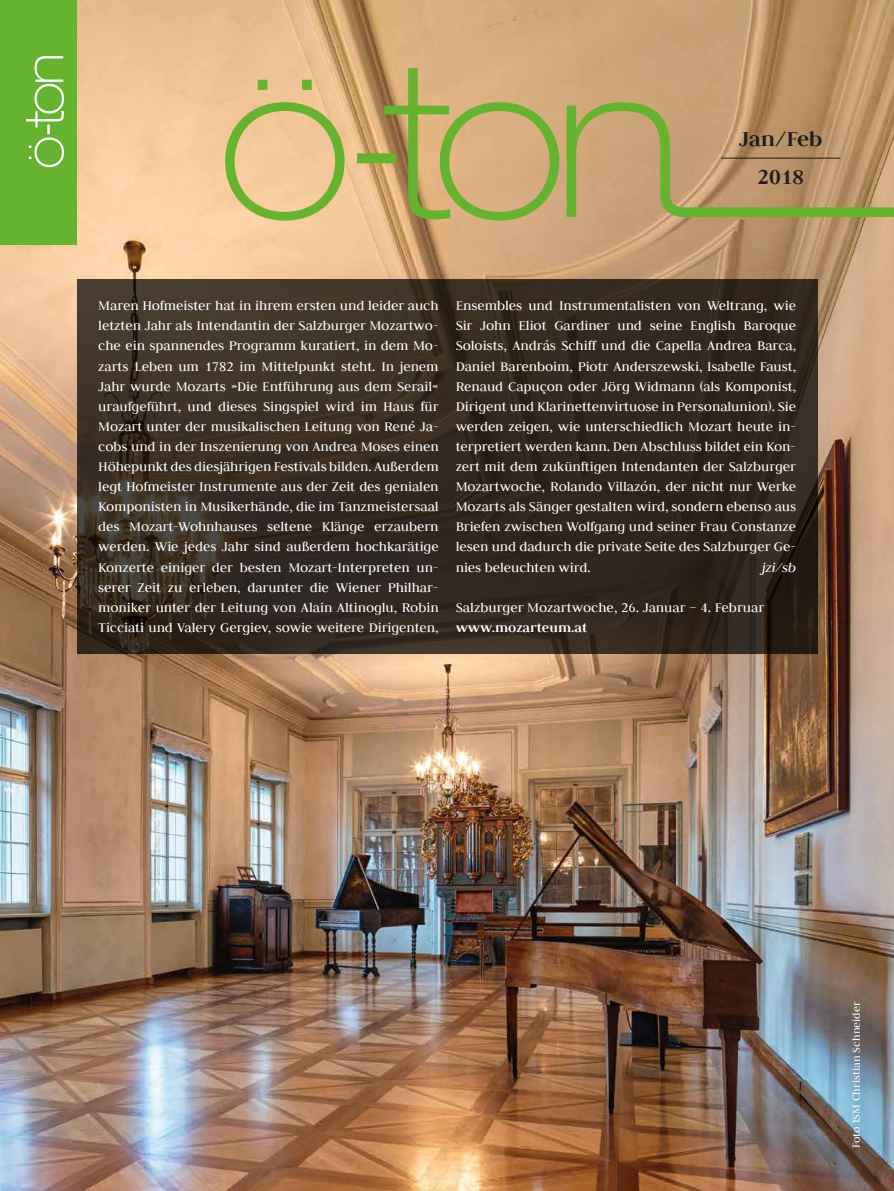
<style>
.page{position:relative;width:894px;height:1191px;background:#fff}
.page>*{position:absolute;margin:0;border:0;box-sizing:border-box;transform-origin:0 0}
.t1{font:700 24px/37.5px "Judson";color:#1d1d1b;text-align:center}
.t2{font:15px/20.1px "Judson";letter-spacing:-.005em;color:#fff;text-align:justify}
.t3{font:700 15px "Judson";color:#fff}
.t4{font:italic 15px "Judson";color:#fff}
.t5{font:12px "Judson";color:#fff}
</style>
<div class="page">
<img style="left:0;top:0;width:893px;height:1191px">
<svg style="left:225px;top:68px;width:668px;height:152px;background:#c1a86f"></svg>
<svg style="left:77px;top:279px;width:740px;height:375px;background:#352a20"></svg>
<div style="left:0;top:0;width:77px;height:244px;background:#65b32e"></div>
<svg style="left:26px;top:56px;width:38px;height:111px"></svg>
<h1 class="t1" style="left:738px;top:120px;width:85px">Jan/Feb<br>2018</h1>
<p class="t2" style="left:98px;top:295px;width:342px">Maren Hofmeister hat in ihrem ersten und leider auch letzten Jahr als Intendantin der Salzburger Mozartwo&shy;che ein spannendes Programm kuratiert, in dem Mo&shy;zarts Leben um 1782 im Mittelpunkt steht. In jenem Jahr wurde Mozarts »Die Entführung aus dem Serail« uraufgeführt, und dieses Singspiel wird im Haus für Mozart unter der musikalischen Leitung von René Ja&shy;cobs und in der Inszenierung von Andrea Moses einen Höhepunkt des diesjährigen Festivals bilden. Außerdem legt Hofmeister Instrumente aus der Zeit des genialen Komponisten in Musikerhände, die im Tanzmeistersaal des Mozart-Wohnhauses seltene Klänge erzaubern werden. Wie jedes Jahr sind außerdem hochkarätige Konzerte einiger der besten Mozart-Interpreten un&shy;serer Zeit zu erleben, darunter die Wiener Philhar&shy;moniker unter der Leitung von Alain Altinoglu, Robin Ticciati und Valery Gergiev, sowie weitere Dirigenten,</p>
<p class="t2" style="left:455px;top:295px;width:342px">Ensembles und Instrumentalisten von Weltrang, wie Sir John Eliot Gardiner und seine English Baroque Soloists, András Schiff und die Capella Andrea Barca, Daniel Barenboim, Piotr Anderszewski, Isabelle Faust, Renaud Capuçon oder Jörg Widmann (als Komponist, Dirigent und Klarinettenvirtuose in Personalunion). Sie werden zeigen, wie unterschiedlich Mozart heute in&shy;terpretiert werden kann. Den Abschluss bildet ein Kon&shy;zert mit dem zukünftigen Intendanten der Salzburger Mozartwoche, Rolando Villazón, der nicht nur Werke Mozarts als Sänger gestalten wird, sondern ebenso aus Briefen zwischen Wolfgang und seiner Frau Constanze lesen und dadurch die private Seite des Salzburger Ge&shy;nies beleuchten wird.</p>
<p class="t4" style="left:761px;top:558px;width:36px">jzi/sb</p>
<p class="t2" style="left:455px;top:597px;width:310px">Salzburger Mozartwoche, 26. Januar – 4. Februar</p>
<p class="t3" style="left:455px;top:618px;width:133px">www.mozarteum.at</p>
<p class="t5" style="left:849px;top:1148px;width:148px;rotate:-90deg">Foto ISM Christian Schneider</p>
</div>
